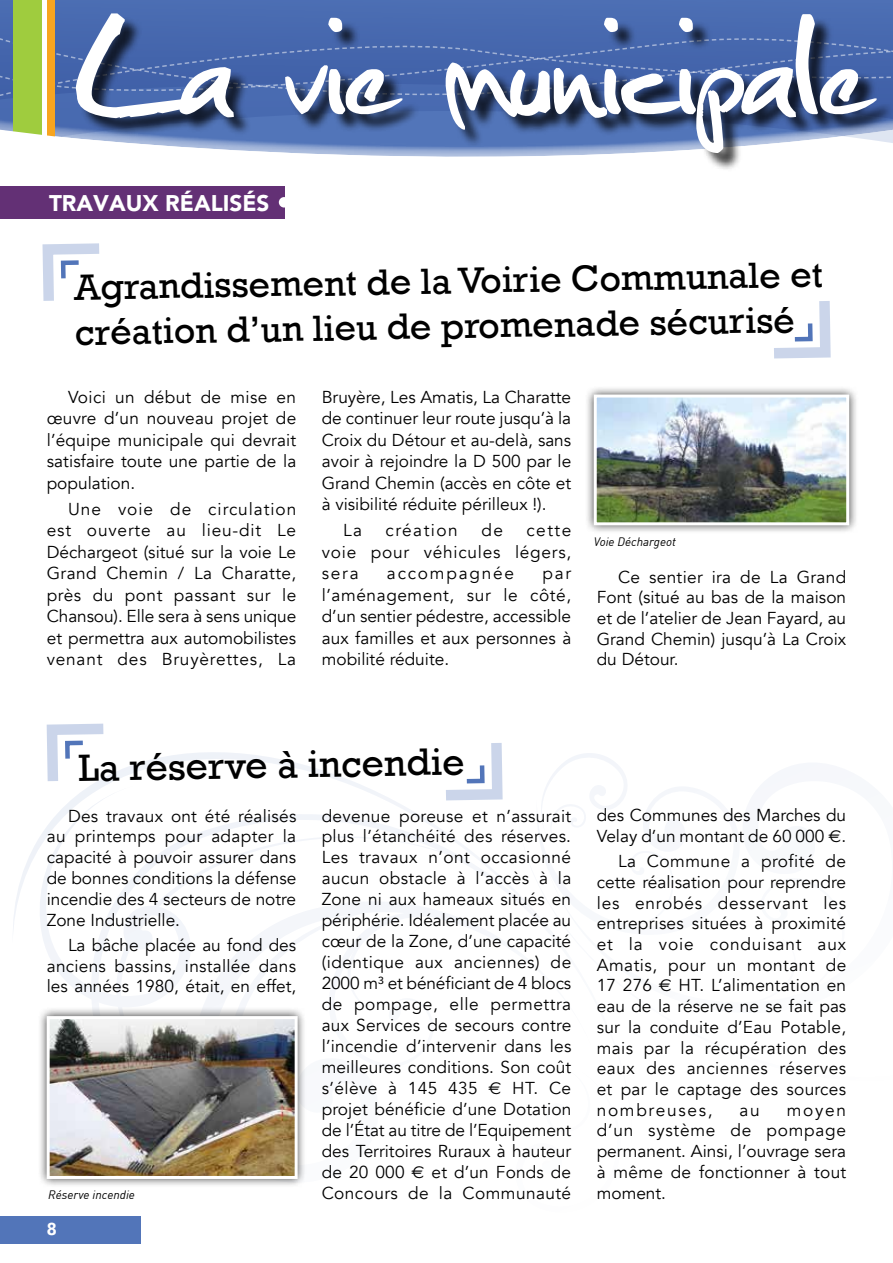
<style>
.page{position:relative;width:893px;height:1263px;background:#fff}
.page>*{position:absolute;margin:0;border:0;box-sizing:border-box;transform-origin:0 0}
.t1{font:186px "Christopherhand";color:#fff}
.t2{font:39px "Rockwell";color:#000}
.t3{font:37.5px/45px "Rockwell";color:#000}
.t4{font:900 22.5px "Avenir";color:#fff}
.t5{font:700 18px "Rockwell";color:#fff}
.t6{font:17.25px/21.6px "Avenir";color:#000;text-align:justify}
.t7{font:17.25px "Avenir";letter-spacing:.105em;color:#000}
.t8{font:17.25px "Avenir";letter-spacing:.085em;color:#000}
.t9{font:italic 12px "DIN";color:#000}
.s1{font-family:"Euro Sans"}
</style>
<div class="page">
<div style="left:0;top:0;width:893px;height:128px;background:#4b6db2"></div>
<svg style="left:0;top:40px;width:78px;height:90px"></svg>
<div style="left:13px;top:0;width:29px;height:183px;background:#9fcc3e"></div>
<div style="left:47px;top:0;width:8px;height:183px;background:#f7a520"></div>
<div style="left:42px;top:0;width:5px;height:183px;background:#fff"></div>
<svg style="left:0;top:123px;width:59px;height:60px"></svg>
<div style="left:0;top:1216px;width:141px;height:28px;background:#5275b9"></div>
<div style="left:78px;top:16px;width:815px;height:155px;background:#000;opacity:.75"></div>
<svg style="left:299px;top:775px;width:143px;height:55px"></svg>
<svg style="left:299px;top:830px;width:199px;height:45px"></svg>
<svg style="left:299px;top:908px;width:19px;height:34px"></svg>
<svg style="left:318px;top:902px;width:114px;height:43px"></svg>
<svg style="left:537px;top:753px;width:162px;height:106px"></svg>
<div style="left:585px;top:386px;width:273px;height:149px;background:#000;opacity:.75"></div>
<img style="left:592px;top:393px;width:259px;height:134px">
<div style="left:38px;top:1007px;width:269px;height:181px;background:#000;opacity:.75"></div>
<svg style="left:774px;top:301px;width:57px;height:58px"></svg>
<svg style="left:42px;top:243px;width:58px;height:58px"></svg>
<div style="left:0;top:186px;width:284px;height:33px;background:#633075"></div>
<div style="left:279px;top:197px;width:10px;height:11px;background:#fff;border-radius:50%"></div>
<svg style="left:446px;top:743px;width:57px;height:58px"></svg>
<svg style="left:29px;top:723px;width:270px;height:457px"></svg>
<h1 class="t1" style="left:76px;top:-11px;width:794px">La vie municipale</h1>
<h3 class="t4" style="left:49px;top:189px;width:222px">TRAVAUX RÉALISÉS</h3>
<h3 class="t3" style="left:74px;top:265px;width:750px;rotate:-1deg">Agrandissement de la Voirie Communale et création d’un lieu de promenade sécurisé</h3>
<p class="t6" style="left:47px;top:386px;width:251px;text-indent:21px">Voici un début de mise en œuvre d’un nouveau projet de l’équipe municipale qui devrait satisfaire toute une partie de la population.</p>
<p class="t6" style="left:47px;top:498px;width:251px;text-indent:21px">Une voie de circulation est ouverte au lieu-dit Le Déchargeot (situé sur la voie Le Grand Chemin / La Charatte, près du pont passant sur le Chansou). Elle sera à sens unique et permettra aux automobilistes venant des Bruyèrettes, La</p>
<p class="t6" style="left:322px;top:386px;width:251px">Bruyère, Les Amatis, La Charatte de continuer leur route jusqu’à la Croix du Détour et au-delà, sans avoir à rejoindre la D 500 par le Grand Chemin (accès en côte et à visibilité réduite périlleux !).</p>
<p class="t6" style="left:343px;top:520px;width:21px">La</p>
<p class="t8" style="left:386px;top:520px;width:74px">création</p>
<p class="t6" style="left:481px;top:520px;width:23px">de</p>
<p class="t6" style="left:322px;top:520px;width:251px;text-indent:205px">cette voie pour véhicules légers, sera</p>
<p class="t9" style="left:594px;top:534px;width:84px">Voie Déchargeot</p>
<p class="t7" style="left:387px;top:563px;width:129px">accompagnée</p>
<p class="t6" style="left:322px;top:563px;width:251px;text-indent:221px">par l’aménagement, sur le côté, d’un sentier pédestre, accessible aux familles et aux personnes à mobilité réduite.</p>
<p class="t6" style="left:597px;top:567px;width:251px;line-height:20.7px;text-indent:21px">Ce sentier ira de La Grand Font (situé au bas de la maison et de l’atelier de Jean Fayard, au Grand Chemin) jusqu’à La Croix du Détour.</p>
<h2 class="t2" style="left:78px;top:745px;width:388px;rotate:-1deg">La réserve à incendie</h2>
<p class="t6" style="left:322px;top:805px;width:251px;line-height:21px">devenue poreuse et n’assurait plus l’étanchéité des réserves.<br>Les travaux n’ont occasionné aucun obstacle à l’accès à la Zone ni aux hameaux situés en périphérie. Idéalement placée au cœur de la Zone, d’une capacité (identique aux anciennes) de 2000 m³ et bénéficiant de 4 blocs de pompage, elle permettra aux Services de secours contre l’incendie d’intervenir dans les meilleures conditions. Son coût s’élève à 145 435 <span class="s1">E</span> HT. Ce projet bénéficie d’une Dotation de l’État au titre de l’Equipement des Territoires Ruraux à hauteur de 20 000 <span class="s1">E</span> et d’un Fonds de Concours de la Communauté</p>
<p class="t6" style="left:597px;top:805px;width:251px;line-height:20.7px">des Communes des Marches du<br>Velay d’un montant de 60 000 <span class="s1">E</span>.</p>
<p class="t6" style="left:47px;top:805px;width:251px;line-height:20.9px;text-indent:21px">Des travaux ont été réalisés au printemps pour adapter la capacité à pouvoir assurer dans de bonnes conditions la défense incendie des 4 secteurs de notre Zone Industrielle.</p>
<p class="t6" style="left:47px;top:935px;width:251px;line-height:20.9px;text-indent:21px">La bâche placée au fond des anciens bassins, installée dans les années 1980, était, en effet,</p>
<p class="t6" style="left:597px;top:851px;width:251px;line-height:20.7px;text-indent:21px">La Commune a profité de cette réalisation pour reprendre les enrobés desservant les entreprises situées à proximité et la voie conduisant aux Amatis, pour un montant de 17 276 <span class="s1">E</span> HT. L’alimentation en eau de la réserve ne se fait pas sur la conduite d’Eau Potable, mais par la récupération des eaux des anciennes réserves et par le captage des sources nombreuses,</p>
<p class="t6" style="left:597px;top:1100px;width:251px;line-height:20.7px;text-indent:190px">moyen d’un système de pompage permanent. Ainsi, l’ouvrage sera à même de fonctionner à tout</p>
<p class="t6" style="left:740px;top:1099px;width:22px">au</p>
<p class="t9" style="left:48px;top:1187px;width:88px">Réserve incendie</p>
<p class="t6" style="left:597px;top:1182px;width:71px">moment.</p>
<p class="t5" style="left:47px;top:1218px;width:11px">8</p>
</div>
